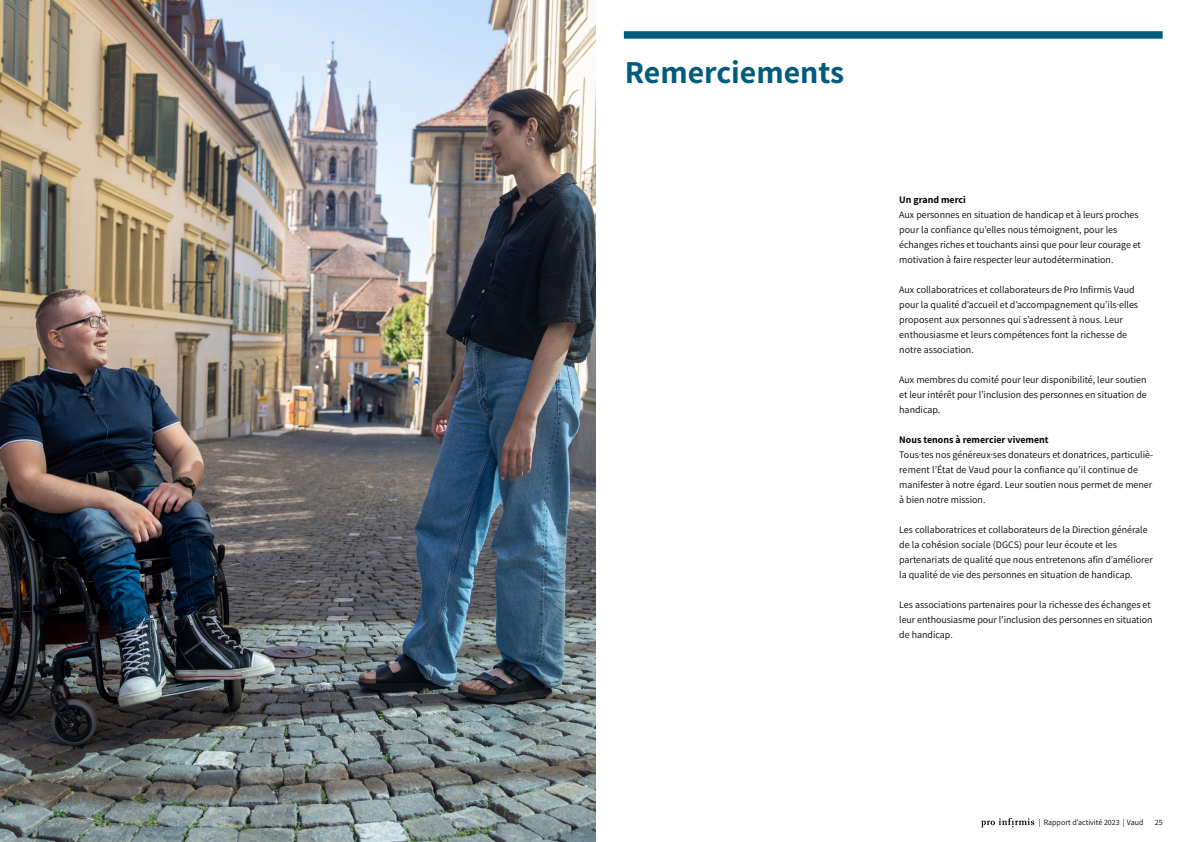
<style>
.page{position:relative;width:1191px;height:842px;background:#fff}
.page>*{position:absolute;margin:0;border:0;box-sizing:border-box;transform-origin:0 0}
.FR_H1-Überschrift{font:700 32px "Assistant";color:#005c7d}
.FR_P-Grundtext_10pt{font:10px/15px "Assistant";color:#000}
.FR_P-Grundtext_ohne_Abstand_vor_10pt{font:10px/15px "Assistant";color:#000}
.FR_H3-10pt{font:700 10px "Assistant";color:#000}
.t1{font:8px "Assistant";color:#000}
</style>
<div class="page">
<div style="left:624px;top:31px;width:538px;height:8px;background:#005c7d"></div>
<svg style="left:981px;top:818px;width:53px;height:9px"></svg>
<img style="left:0;top:0;width:595px;height:842px">
<h1 class="FR_H1-Überschrift" style="left:625px;top:50px;width:221px">Remerciements</h1>
<h2 class="FR_H3-10pt" style="left:899px;top:192px;width:68px">Un grand merci</h2>
<p class="FR_P-Grundtext_ohne_Abstand_vor_10pt" style="left:899px;top:206px;width:243px">Aux personnes en situation de handicap et à leurs proches pour la confiance qu’elles nous témoignent, pour les échanges riches et touchants ainsi que pour leur courage et motivation à faire respecter leur autodétermination.</p>
<p class="FR_P-Grundtext_10pt" style="left:899px;top:281px;width:240px">Aux collaboratrices et collaborateurs de Pro Infirmis Vaud pour la qualité d’accueil et d’accompagnement qu’ils·elles proposent aux personnes qui s’adressent à nous. Leur enthousiasme et leurs compétences font la richesse de notre association.</p>
<p class="FR_P-Grundtext_10pt" style="left:899px;top:371px;width:249px;text-align:justify">Aux membres du comité pour leur disponibilité, leur soutien et leur intérêt pour l’inclusion des personnes en situation de handicap.</p>
<h2 class="FR_H3-10pt" style="left:899px;top:432px;width:151px">Nous tenons à remercier vivement</h2>
<p class="FR_P-Grundtext_ohne_Abstand_vor_10pt" style="left:899px;top:446px;width:255px">Tous·tes nos généreux·ses donateurs et donatrices, particuliè&shy;rement l’État de Vaud pour la confiance qu’il continue de manifester à notre égard. Leur soutien nous permet de mener à bien notre mission.</p>
<p class="FR_P-Grundtext_10pt" style="left:899px;top:521px;width:255px">Les collaboratrices et collaborateurs de la Direction générale de la cohésion sociale (DGCS) pour leur écoute et les partenariats de qualité que nous entretenons afin d’améliorer la qualité de vie des personnes en situation de handicap.</p>
<p class="FR_P-Grundtext_10pt" style="left:899px;top:596px;width:255px">Les associations partenaires pour la richesse des échanges et leur enthousiasme pour l’inclusion des personnes en situation de handicap.</p>
<p class="t1" style="left:1038px;top:817px;width:106px">| Rapport d’activité 2023 | Vaud</p>
<p class="t1" style="left:1154px;top:817px;width:9px">25</p>
</div>
